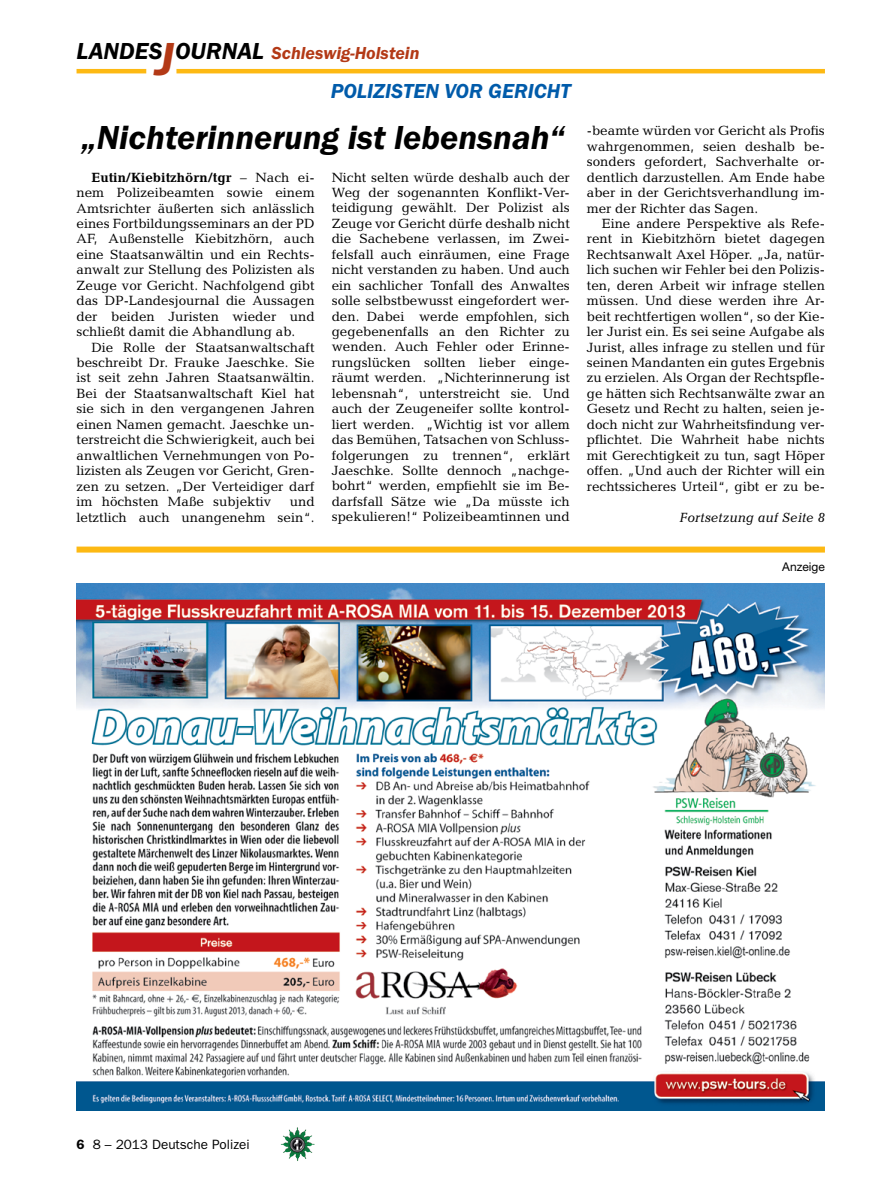
<style>
.page{position:relative;width:893px;height:1191px;background:#fff}
.page>*{position:absolute;margin:0;border:0;box-sizing:border-box;transform-origin:0 0}
.t1{font:italic 600 34.5px "Franklin Gothic Itc T";color:#000}
.t2{font:italic 600 21px "Franklin Gothic Itc T";color:#005baa}
.t3{font:italic 600 18px "Franklin Gothic Itc T";color:#b33916}
.t4{font:13.5px/15.5px "Candida";color:#000;text-align:justify}
.t5{font:13.5px "Franklin Gothic";color:#000}
.t6{font:italic 13.5px "Candida";color:#000}
.t7{font:12px "Helvetica Neue";color:#000}
.s1{font-size:24px;color:#000}
.s2{font-size:48px}
.s3{font-weight:700}
.s4{font-weight:600}
</style>
<div class="page">
<hr style="left:77px;top:69px;width:69px;height:4px;background:#fdb913">
<hr style="left:176px;top:69px;width:649px;height:4px;background:#fdb913">
<img style="left:281px;top:1128px;width:16px;height:24px">
<img style="left:77px;top:583px;width:748px;height:527px">
<div style="left:77px;top:546px;width:748px;height:6px;background:#fdb913"></div>
<h3 class="t3" style="left:77px;top:42px;width:344px"><span class="s1">LANDES</span><span class="s2">J</span><span class="s1">OURNAL</span> Schleswig-Holstein</h3>
<h2 class="t2" style="left:331px;top:79px;width:67px">Polizisten</h2>
<h2 class="t2" style="left:444px;top:79px;width:14px">vor</h2>
<h2 class="t2" style="left:488px;top:79px;width:27px">Gericht</h2>
<h1 class="t1" style="left:82px;top:117px;width:485px">„Nichterinnerung ist lebensnah“</h1>
<p class="t4" style="left:77px;top:169px;width:240px;text-indent:15px"><span class="s3">Eutin/Kiebitzhörn/tgr</span> – Nach ei&shy;nem Polizeibeamten sowie einem Amtsrichter äußerten sich anlässlich eines Fortbildungsseminars an der PD AF, Außenstelle Kiebitzhörn, auch eine Staatsanwältin und ein Rechts&shy;anwalt zur Stellung des Polizisten als Zeuge vor Gericht. Nachfolgend gibt das DP-Landesjournal die Aussagen der beiden Juristen wieder und schließt damit die Abhandlung ab.</p>
<p class="t4" style="left:77px;top:339px;width:240px;text-indent:15px">Die Rolle der Staatsanwaltschaft beschreibt Dr. Frauke Jaeschke. Sie ist seit zehn Jahren Staatsanwältin.<br>Bei der Staatsanwaltschaft Kiel hat sie sich in den vergangenen Jahren einen Namen gemacht. Jaeschke un&shy;terstreicht die Schwierigkeit, auch bei anwaltlichen Vernehmungen von Po&shy;lizisten als Zeugen vor Gericht, Gren&shy;zen zu setzen. „Der Verteidiger darf im höchsten Maße subjektiv</p>
<p class="t4" style="left:77px;top:494px;width:240px;text-align:right">und<br>letztlich auch unangenehm sein“.</p>
<p class="t4" style="left:332px;top:169px;width:240px">Nicht selten würde deshalb auch der Weg der sogenannten Konflikt-Ver&shy;teidigung gewählt. Der Polizist als Zeuge vor Gericht dürfe deshalb nicht die Sachebene verlassen, im Zwei&shy;felsfall auch einräumen, eine Frage nicht verstanden zu haben. Und auch ein sachlicher Tonfall des Anwaltes solle selbstbewusst eingefordert wer&shy;den. Dabei werde empfohlen, sich gegebenenfalls an den Richter zu wenden. Auch Fehler oder Erinne&shy;rungslücken sollten lieber einge&shy;räumt werden. „Nichterinnerung ist lebensnah“, unterstreicht sie. Und auch der Zeugeneifer sollte kontrol&shy;liert werden. „Wichtig ist vor allem das Bemühen, Tatsachen von Schluss&shy;folgerungen zu trennen“, erklärt Jaeschke. Sollte dennoch „nachge&shy;bohrt“ werden, empfiehlt sie im Be&shy;darfsfall Sätze wie „Da müsste ich spekulieren!“ Polizeibeamtinnen und</p>
<p class="t4" style="left:587px;top:123px;width:240px">-beamte würden vor Gericht als Profis wahrgenommen, seien deshalb be&shy;sonders gefordert, Sachverhalte or&shy;dentlich darzustellen. Am Ende habe aber in der Gerichtsverhandlung im&shy;mer der Richter das Sagen.</p>
<p class="t4" style="left:587px;top:216px;width:240px;text-indent:15px">Eine andere Perspektive als Refe&shy;rent in Kiebitzhörn bietet dagegen Rechtsanwalt Axel Höper. „Ja, natür&shy;lich suchen wir Fehler bei den Polizis&shy;ten, deren Arbeit wir infrage stellen müssen. Und diese werden ihre Ar&shy;beit rechtfertigen wollen“, so der Kie&shy;ler Jurist ein. Es sei seine Aufgabe als Jurist, alles infrage zu stellen und für seinen Mandanten ein gutes Ergebnis zu erzielen. Als Organ der Rechtspfle&shy;ge hätten sich Rechtsanwälte zwar an Gesetz und Recht zu halten, seien je&shy;doch nicht zur Wahrheitsfindung ver&shy;pflichtet. Die Wahrheit habe nichts mit Gerechtigkeit zu tun, sagt Höper offen. „Und auch der Richter will ein rechtssicheres Urteil“, gibt er zu be-</p>
<p class="t6" style="left:679px;top:509px;width:147px">Fortsetzung auf Seite 8</p>
<p class="t7" style="left:782px;top:560px;width:44px">Anzeige</p>
<p class="t5" style="left:77px;top:1136px;width:175px"><span class="s4">6</span> 8 – 2013 Deutsche Polizei</p>
</div>
